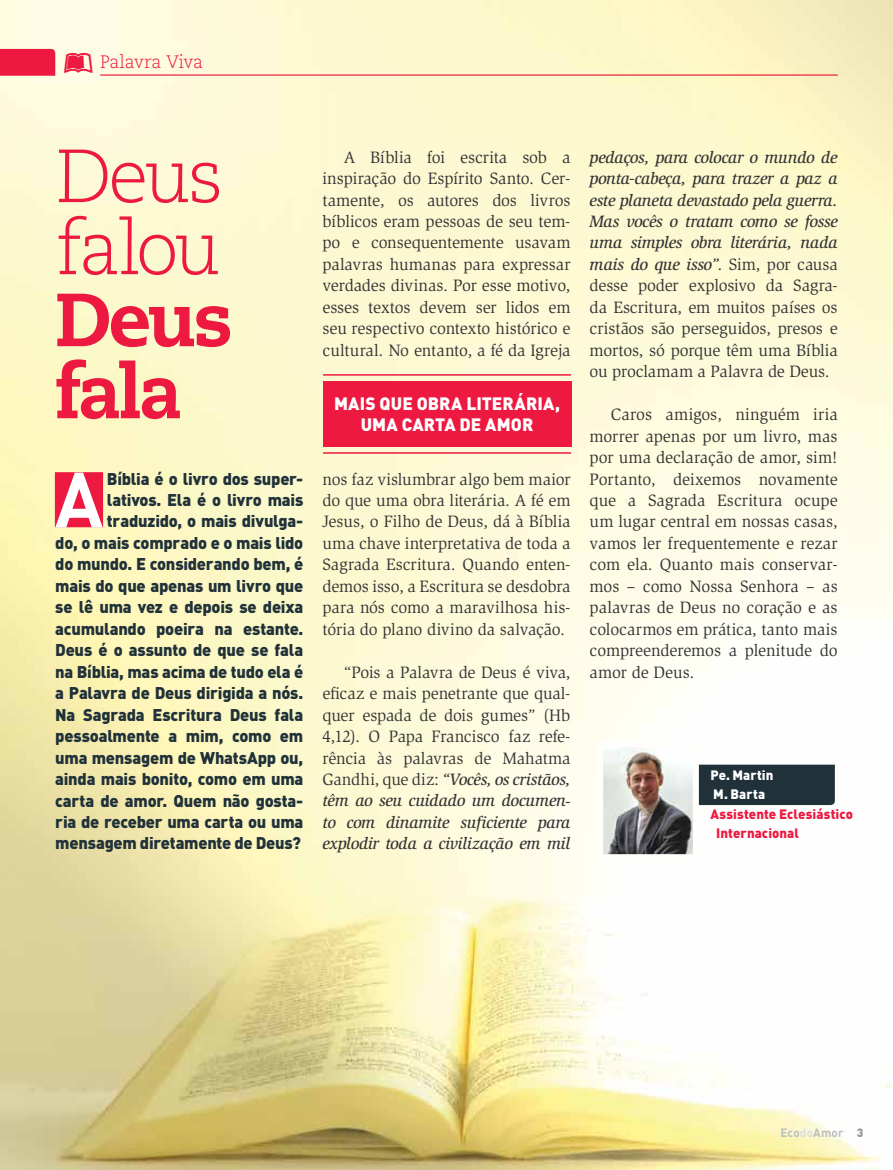
<style>
.page{position:relative;width:893px;height:1170px;background:#fff}
.page>*{position:absolute;margin:0;border:0;box-sizing:border-box;transform-origin:0 0}
.t1{font:700 77.1px "DIN Pro";color:#fff}
.t2{font:300 75px/72px "Caecilia LT Std";letter-spacing:-.055em;color:#ed1941}
.t3{font:800 75px/72px "Caecilia LT Std";letter-spacing:-.04em;color:#ed1941}
.t4{font:300 18px "Caecilia LT Std";letter-spacing:-.01em;color:#ed1941}
.t5{font:900 17.7px/21.3px "DIN Pro";letter-spacing:.005em;color:#fff;text-align:center}
.t6{font:16.95px/21.5px "Slimbach Std";letter-spacing:-.01em;color:#333334;text-align:justify}
.t7{font:italic 500 16.95px/21.5px "Slimbach Std";letter-spacing:-.02em;color:#333334;text-align:justify}
.t8{font:900 16.8px/21.5px "DIN Pro";letter-spacing:-.015em;color:#203139;text-align:right}
.t9{font:900 13.5px/19.5px "DIN Pro";letter-spacing:.005em;color:#ed1941}
.t10{font:900 13.5px/19.5px "DIN Pro";letter-spacing:.005em;color:#fff}
.t11{font:700 12px "DIN Pro";letter-spacing:.015em;color:#bcbec0}
.s1{font-weight:500;font-style:italic}
.s2{font-weight:400;font-style:normal}
.s3{color:#dcddde}
.s4{font-weight:900;color:#939598}
</style>
<div class="page">
<img style="left:0;top:0;width:893px;height:1169px">
<div style="left:323px;top:380px;width:248px;height:66px;background:#ed1941"></div>
<hr style="left:323px;top:374px;width:248px;height:1px;background:#ed1941">
<hr style="left:323px;top:452px;width:248px;height:1px;background:#ed1941">
<svg style="left:0;top:49px;width:55px;height:27px"></svg>
<hr style="left:100px;top:74px;width:738px;height:2px;background:#ed1941">
<div style="left:55px;top:472px;width:48px;height:55px;background:#ed1941"></div>
<svg style="left:594px;top:738px;width:241px;height:125px"></svg>
<svg style="left:64px;top:52px;width:29px;height:21px"></svg>
<p class="t4" style="left:100px;top:52px;width:105px">Palavra Viva</p>
<h2 class="t2" style="left:55px;top:142px;width:170px">Deus falou</h2>
<h2 class="t3" style="left:55px;top:284px;width:179px">Deus fala</h2>
<p class="t8" style="left:55px;top:467px;width:250px">Bíblia é o livro dos super&shy;lativos. Ela é o livro mais traduzido, o mais divulga-<br>do, o mais comprado e o mais lido do mundo. E considerando bem, é mais do que apenas um livro que se lê uma vez e depois se deixa acumulando poeira na estante.<br>Deus é o assunto de que se fala na Bíblia, mas acima de tudo ela é a Palavra de Deus dirigida a nós.<br>Na Sagrada Escritura Deus fala pessoalmente a mim, como em uma mensagem de WhatsApp ou, ainda mais bonito, como em uma carta de amor. Quem não gosta&shy;ria de receber uma carta ou uma mensagem diretamente de Deus?</p>
<h1 class="t1" style="left:55px;top:447px;width:50px">A</h1>
<p class="t6" style="left:322px;top:146px;width:250px;text-indent:21px">A Bíblia foi escrita sob a inspiração do Espírito Santo. Cer&shy;tamente, os autores dos livros bíblicos eram pessoas de seu tem&shy;po e consequentemente usavam palavras humanas para expressar verdades divinas. Por esse motivo, esses textos devem ser lidos em seu respectivo contexto histórico e cultural. No entanto, a fé da Igreja</p>
<p class="t5" style="left:334px;top:392px;width:228px">MAIS QUE OBRA LITERÁRIA,<br>UMA CARTA DE AMOR</p>
<p class="t6" style="left:322px;top:468px;width:250px">nos faz vislumbrar algo bem maior do que uma obra literária. A fé em Jesus, o Filho de Deus, dá à Bíblia uma chave interpretativa de toda a Sagrada Escritura. Quando enten&shy;demos isso, a Escritura se desdobra para nós como a maravilhosa his&shy;tória do plano divino da salvação.</p>
<p class="t6" style="left:322px;top:661px;width:250px;text-indent:21px">“Pois a Palavra de Deus é viva, eficaz e mais penetrante que qual&shy;quer espada de dois gumes” (Hb 4,12). O Papa Francisco faz refe&shy;rência às palavras de Mahatma Gandhi, que diz: <span class="s1">“Vocês, os cristãos, têm ao seu cuidado um documen&shy;to com dinamite suficiente para explodir toda a civilização em mil</span></p>
<p class="t7" style="left:590px;top:146px;width:250px">pedaços, para colocar o mundo de ponta-cabeça, para trazer a paz a este planeta devastado pela guerra.<br>Mas vocês o tratam como se fosse uma simples obra literária, nada mais do que isso”<span class="s2">. Sim, por causa desse poder explosivo da Sagra&shy;da Escritura, em muitos países os cristãos são perseguidos, presos e mortos, só porque têm uma Bíblia ou proclamam a Palavra de Deus.</span></p>
<p class="t6" style="left:590px;top:404px;width:250px;text-indent:21px">Caros amigos, ninguém iria morrer apenas por um livro, mas por uma declaração de amor, sim!<br>Portanto, deixemos novamente que a Sagrada Escritura ocupe um lugar central em nossas casas, vamos ler frequentemente e rezar com ela. Quanto mais conservar&shy;mos – como Nossa Senhora – as palavras de Deus no coração e as colocarmos em prática, tanto mais compreenderemos a plenitude do amor de Deus.</p>
<p class="t10" style="left:710px;top:764px;width:64px">Pe. Martin<br>M. Barta</p>
<p class="t9" style="left:716px;top:803px;width:138px;text-indent:-6px">Assistente Eclesiástico<br>Internacional</p>
<p class="t11" style="left:780px;top:1123px;width:85px">Eco<span class="s3">do</span>Amor <span class="s4">3</span></p>
</div>
